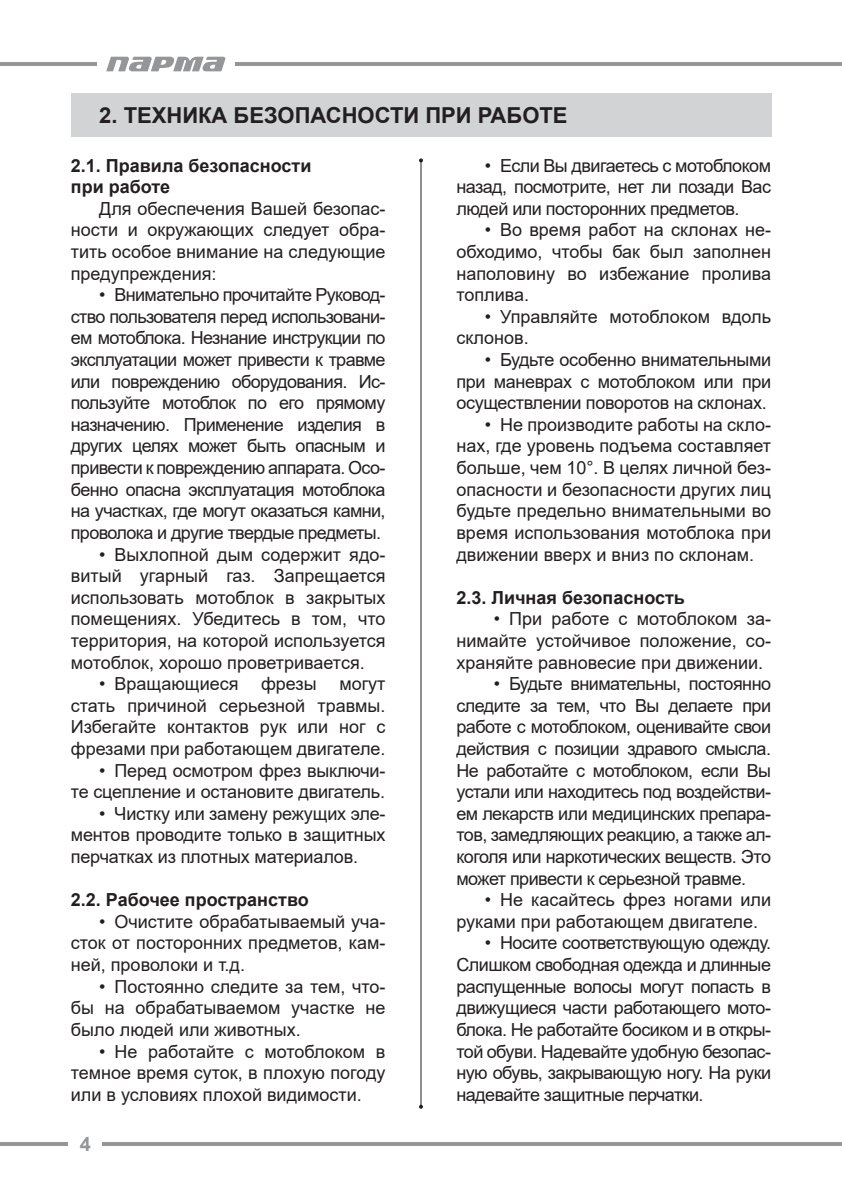
<style>
.page{position:relative;width:842px;height:1191px;background:#fff}
.page>*{position:absolute;margin:0;border:0;box-sizing:border-box;transform-origin:0 0}
.t1{font:700 22px "Arial";color:#231f20}
.t2{font:700 20px "Arial";color:#949698}
.t3{font:18px/21.6px "Arial";letter-spacing:-.01em;color:#231f20;text-align:justify}
.t4{font:700 18px/21.6px "Arial";color:#231f20}
</style>
<div class="page">
<hr style="left:102px;top:1142px;width:740px;height:3px;background:#949698">
<svg style="left:0;top:1142px;width:68px;height:3px"></svg>
<hr style="left:235px;top:62px;width:607px;height:4px;background:#949698">
<hr style="left:0;top:62px;width:96px;height:4px;background:#949698">
<svg style="left:106px;top:57px;width:120px;height:14px"></svg>
<hr style="left:420px;top:160px;width:1px;height:946px;background:#231f20">
<svg style="left:419px;top:158px;width:4px;height:4px"></svg>
<svg style="left:419px;top:1104px;width:4px;height:4px"></svg>
<div style="left:71px;top:94px;width:700px;height:43px;background:#d1d3d4"></div>
<p class="t1" style="left:99px;top:100px;width:470px">2. ТЕХНИКА БЕЗОПАСНОСТИ ПРИ РАБОТЕ</p>
<p class="t3" style="left:456px;top:154px;width:316px;text-indent:28px">• Если Вы двигаетесь с мотоблоком назад, посмотрите, нет ли позади Вас людей или посторонних предметов.</p>
<p class="t3" style="left:456px;top:219px;width:316px;text-indent:28px">• Во время работ на склонах не&shy;обходимо, чтобы бак был заполнен наполовину во избежание пролива топлива.</p>
<p class="t3" style="left:456px;top:305px;width:316px;text-indent:28px">• Управляйте мотоблоком вдоль склонов.</p>
<p class="t3" style="left:456px;top:349px;width:316px;text-indent:28px">• Будьте особенно внимательными при маневрах с мотоблоком или при осуществлении поворотов на склонах.</p>
<p class="t3" style="left:456px;top:413px;width:316px;text-indent:28px">• Не производите работы на скло&shy;нах, где уровень подъема составляет больше, чем 10°. В целях личной без&shy;опасности и безопасности других лиц будьте предельно внимательными во время использования мотоблока при движении вверх и вниз по склонам.</p>
<p class="t4" style="left:456px;top:587px;width:230px">2.3. Личная безопасность</p>
<p class="t3" style="left:456px;top:608px;width:316px;text-indent:37px">• При работе с мотоблоком за&shy;нимайте устойчивое положение, со&shy;храняйте равновесие при движении.</p>
<p class="t3" style="left:456px;top:673px;width:316px;text-indent:37px">• Будьте внимательны, постоянно следите за тем, что Вы делаете при работе с мотоблоком, оценивайте свои действия с позиции здравого смысла.<br>Не работайте с мотоблоком, если Вы устали или находитесь под воздействи&shy;ем лекарств или медицинских препара&shy;тов, замедляющих реакцию, а также ал&shy;коголя или наркотических веществ. Это может привести к серьезной травме.</p>
<p class="t3" style="left:456px;top:889px;width:316px;text-indent:28px">• Не касайтесь фрез ногами или руками при работающем двигателе.</p>
<p class="t3" style="left:456px;top:932px;width:316px;text-indent:28px">• Носите соответствующую одежду.<br>Слишком свободная одежда и длинные распущенные волосы могут попасть в движущиеся части работающего мото&shy;блока. Не работайте босиком и в откры&shy;той обуви. Надевайте удобную безопас&shy;ную обувь, закрывающую ногу. На руки надевайте защитные перчатки.</p>
<p class="t4" style="left:71px;top:155px;width:242px">2.1. Правила безопасности при работе</p>
<p class="t3" style="left:71px;top:197px;width:316px;text-indent:28px">Для обеспечения Вашей безопас&shy;ности и окружающих следует обра&shy;тить особое внимание на следующие предупреждения:</p>
<p class="t3" style="left:71px;top:284px;width:316px;text-indent:28px">• Внимательно прочитайте Руковод&shy;ство пользователя перед использовани&shy;ем мотоблока. Незнание инструкции по эксплуатации может привести к травме или повреждению оборудования. Ис&shy;пользуйте мотоблок по его прямому назначению. Применение изделия в других целях может быть опасным и привести к повреждению аппарата. Осо&shy;бенно опасна эксплуатация мотоблока на участках, где могут оказаться камни, проволока и другие твердые предметы.</p>
<p class="t3" style="left:71px;top:543px;width:316px;text-indent:28px">• Выхлопной дым содержит ядо&shy;витый угарный газ. Запрещается использовать мотоблок в закрытых помещениях. Убедитесь в том, что территория, на которой используется мотоблок, хорошо проветривается.</p>
<p class="t3" style="left:99px;top:673px;width:141px">• Вращающиеся</p>
<p class="t3" style="left:261px;top:673px;width:57px">фрезы</p>
<p class="t3" style="left:71px;top:673px;width:316px;text-indent:268px">могут стать причиной серьезной травмы.<br>Избегайте контактов рук или ног с фрезами при работающем двигателе.</p>
<p class="t3" style="left:71px;top:759px;width:316px;text-align:right">• Перед осмотром фрез выключи-<br>те сцепление и остановите двигатель.</p>
<p class="t3" style="left:71px;top:802px;width:316px;text-indent:28px">• Чистку или замену режущих эле&shy;ментов проводите только в защитных перчатках из плотных материалов.</p>
<p class="t4" style="left:71px;top:889px;width:239px">2.2. Рабочее пространство</p>
<p class="t3" style="left:71px;top:910px;width:316px;text-indent:28px">• Очистите обрабатываемый уча&shy;сток от посторонних предметов, кам&shy;ней, проволоки и т.д.</p>
<p class="t3" style="left:71px;top:975px;width:316px;text-indent:28px">• Постоянно следите за тем, что&shy;бы на обрабатываемом участке не было людей или животных.</p>
<p class="t3" style="left:71px;top:1040px;width:316px;text-indent:28px">• Не работайте с мотоблоком в темное время суток, в плохую погоду или в условиях плохой видимости.</p>
<p class="t2" style="left:80px;top:1129px;width:13px">4</p>
</div>
